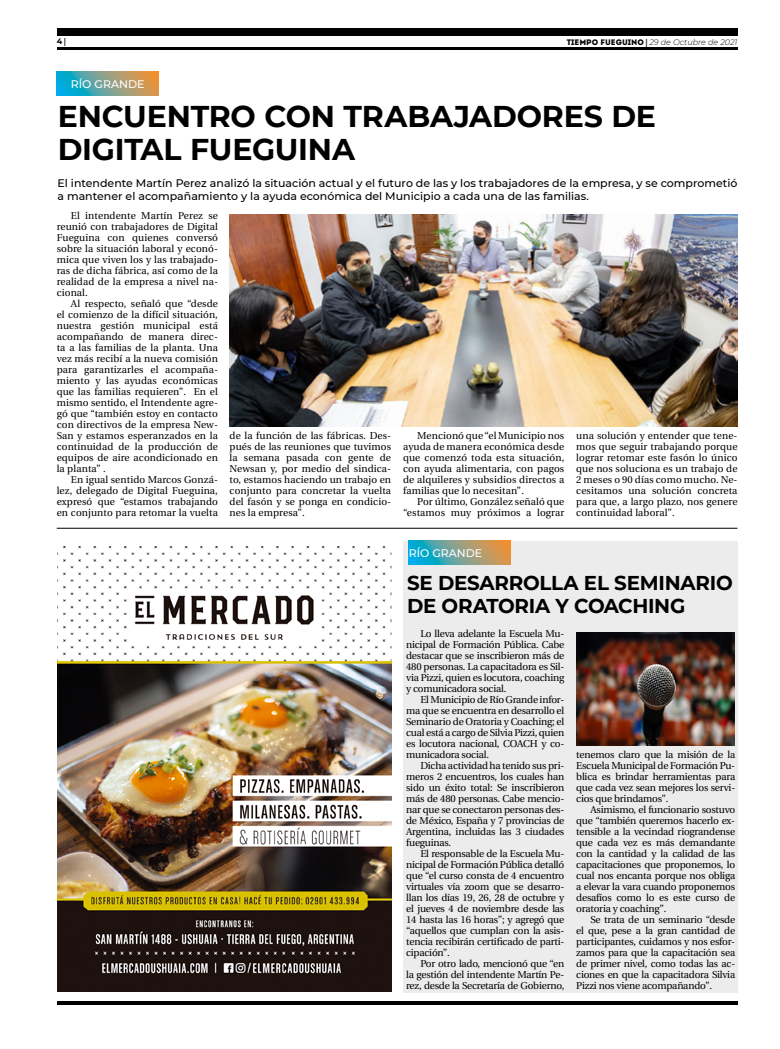
<style>
.page{position:relative;width:780px;height:1049px;background:#fff}
.page>*{position:absolute;margin:0;border:0;box-sizing:border-box;transform-origin:0 0}
.t1{font:700 30px/33px "Montserrat";letter-spacing:-.01em;color:#000}
.t2{font:700 20px/23px "Montserrat";letter-spacing:-.015em;color:#000}
.t3{font:500 11px/13px "Montserrat";color:#000}
.t4{font:500 11px "Montserrat";color:#fff}
.t5{font:10px/11px "Utopia";letter-spacing:-.02em;color:#000;text-align:justify}
.t6{font:10px/11px "Utopia";letter-spacing:.01em;color:#000;text-align:right}
.t7{font:italic 300 8px "Montserrat";color:#000}
.t8{font:700 8px "Montserrat";color:#000}
.s1{font-family:"Utopia"}
.s2{font-family:"Intro";font-weight:400;font-style:normal}
.s3{font-family:"Utopia";font-weight:700;font-style:normal}
</style>
<div class="page">
<hr style="left:57px;top:48px;width:680px;height:2px;background:#000">
<div style="left:57px;top:28px;width:680px;height:7px;background:#000"></div>
<hr style="left:57px;top:1001px;width:680px;height:4px;background:#000">
<svg style="left:57px;top:72px;width:101px;height:24px;background:#76a190"></svg>
<img style="left:57px;top:546px;width:334px;height:446px">
<hr style="left:57px;top:528px;width:680px;height:1px;background:#000">
<div style="left:403px;top:541px;width:334px;height:451px;background:#ececed"></div>
<svg style="left:409px;top:541px;width:101px;height:24px;background:#77a18f"></svg>
<img style="left:230px;top:214px;width:507px;height:213px">
<img style="left:576px;top:632px;width:158px;height:114px">
<p class="t8" style="left:57px;top:35px;width:11px">4 <span class="s1">|</span></p>
<p class="t7" style="left:566px;top:36px;width:172px"><span class="s2">TIEMPO FUEGUINO</span> <span class="s3">|</span> 29 de Octubre de 2021</p>
<p class="t4" style="left:71px;top:76px;width:75px">RÍO GRANDE</p>
<h1 class="t1" style="left:58px;top:99px;width:600px">ENCUENTRO CON TRABAJADORES DE<br>DIGITAL FUEGUINA</h1>
<p class="t3" style="left:58px;top:176px;width:681px">El intendente Martín Perez analizó la situación actual y el futuro de las y los trabajadores de la empresa, y se comprometió a mantener el acompañamiento y la ayuda económica del Municipio a cada una de las familias.</p>
<p class="t5" style="left:57px;top:210px;width:163px;text-indent:14px">El intendente Martín Perez se reunió con trabajadores de Digital Fueguina con quienes conversó sobre la situación laboral y econó&shy;mica que viven los y las trabajado&shy;ras de dicha fábrica, así como de la realidad de la empresa a nivel na&shy;cional.</p>
<p class="t5" style="left:57px;top:298px;width:163px;text-indent:14px">Al respecto, señaló que “desde el comienzo de la difícil situación, nuestra gestión municipal está acompañando de manera direc&shy;ta a las familias de la planta. Una vez más recibí a la nueva comisión para garantizarles el acompaña&shy;miento y las ayudas económicas que las familias requieren”. En el mismo sentido, el Intendente agre&shy;gó que “también estoy en contacto con directivos de la empresa New-San y estamos esperanzados en la continuidad de la producción de equipos de aire acondicionado en la planta” .</p>
<p class="t5" style="left:57px;top:474px;width:163px;text-indent:14px">En igual sentido Marcos Gonzá&shy;lez, delegado de Digital Fueguina, expresó que “estamos trabajando en conjunto para retomar la vuelta</p>
<p class="t5" style="left:403px;top:430px;width:163px;text-indent:14px">Mencionó que “el Municipio nos ayuda de manera económica desde que comenzó toda esta situación, con ayuda alimentaria, con pagos de alquileres y subsidios directos a familias que lo necesitan”.</p>
<p class="t6" style="left:403px;top:496px;width:163px">Por último, González señaló que “estamos muy próximos a lograr</p>
<p class="t5" style="left:229px;top:430px;width:163px">de la función de las fábricas. Des&shy;pués de las reuniones que tuvimos la semana pasada con gente de Newsan y, por medio del sindica&shy;to, estamos haciendo un trabajo en conjunto para concretar la vuelta del fasón y se ponga en condicio&shy;nes la empresa”.</p>
<p class="t5" style="left:576px;top:430px;width:163px">una solución y entender que tene&shy;mos que seguir trabajando porque lograr retomar este fasón lo único que nos soluciona es un trabajo de 2 meses o 90 días como mucho. Ne&shy;cesitamos una solución concreta para que, a largo plazo, nos genere continuidad laboral”.</p>
<p class="t4" style="left:409px;top:545px;width:75px">RÍO GRANDE</p>
<h2 class="t2" style="left:407px;top:570px;width:327px">SE DESARROLLA EL SEMINARIO<br>DE ORATORIA Y COACHING</h2>
<p class="t5" style="left:406px;top:628px;width:160px;text-indent:14px">Lo lleva adelante la Escuela Mu&shy;nicipal de Formación Pública. Cabe destacar que se inscribieron más de 480 personas. La capacitadora es Sil&shy;via Pizzi, quien es locutora, coaching y comunicadora social.</p>
<p class="t5" style="left:406px;top:694px;width:160px;text-indent:14px">El Municipio de Río Grande infor&shy;ma que se encuentra en desarrollo el Seminario de Oratoria y Coaching; el cual está a cargo de Silvia Pizzi, quien es locutora nacional, COACH y co&shy;municadora social.</p>
<p class="t5" style="left:406px;top:760px;width:160px;text-indent:14px">Dicha actividad ha tenido sus pri&shy;meros 2 encuentros, los cuales han sido un éxito total: Se inscribieron más de 480 personas. Cabe mencio&shy;nar que se conectaron personas des&shy;de México, España y 7 provincias de Argentina, incluidas las 3 ciudades fueguinas.</p>
<p class="t5" style="left:406px;top:848px;width:160px;text-indent:14px">El responsable de la Escuela Mu&shy;nicipal de Formación Pública detalló que “el curso consta de 4 encuentro virtuales vía zoom que se desarro&shy;llan los días 19, 26, 28 de octubre y el jueves 4 de noviembre desde las 14 hasta las 16 horas”; y agregó que “aquellos que cumplan con la asis&shy;tencia recibirán certificado de parti&shy;cipación”.</p>
<p class="t5" style="left:406px;top:958px;width:160px;text-indent:14px">Por otro lado, mencionó que “en la gestión del intendente Martín Pe&shy;rez, desde la Secretaría de Gobierno,</p>
<p class="t5" style="left:576px;top:749px;width:160px">tenemos claro que la misión de la Escuela Municipal de Formación Pu&shy;blica es brindar herramientas para que cada vez sean mejores los servi&shy;cios que brindamos”.</p>
<p class="t5" style="left:576px;top:804px;width:160px;text-indent:14px">Asimismo, el funcionario sostuvo que “también queremos hacerlo ex&shy;tensible a la vecindad riograndense que cada vez es más demandante con la cantidad y la calidad de las capacitaciones que proponemos, lo cual nos encanta porque nos obliga a elevar la vara cuando proponemos desafíos como lo es este curso de oratoria y coaching”.</p>
<p class="t5" style="left:576px;top:914px;width:160px;text-indent:14px">Se trata de un seminario “desde el que, pese a la gran cantidad de participantes, cuidamos y nos esfor&shy;zamos para que la capacitación sea de primer nivel, como todas las ac&shy;ciones en que la capacitadora Silvia Pizzi nos viene acompañando”.</p>
</div>
